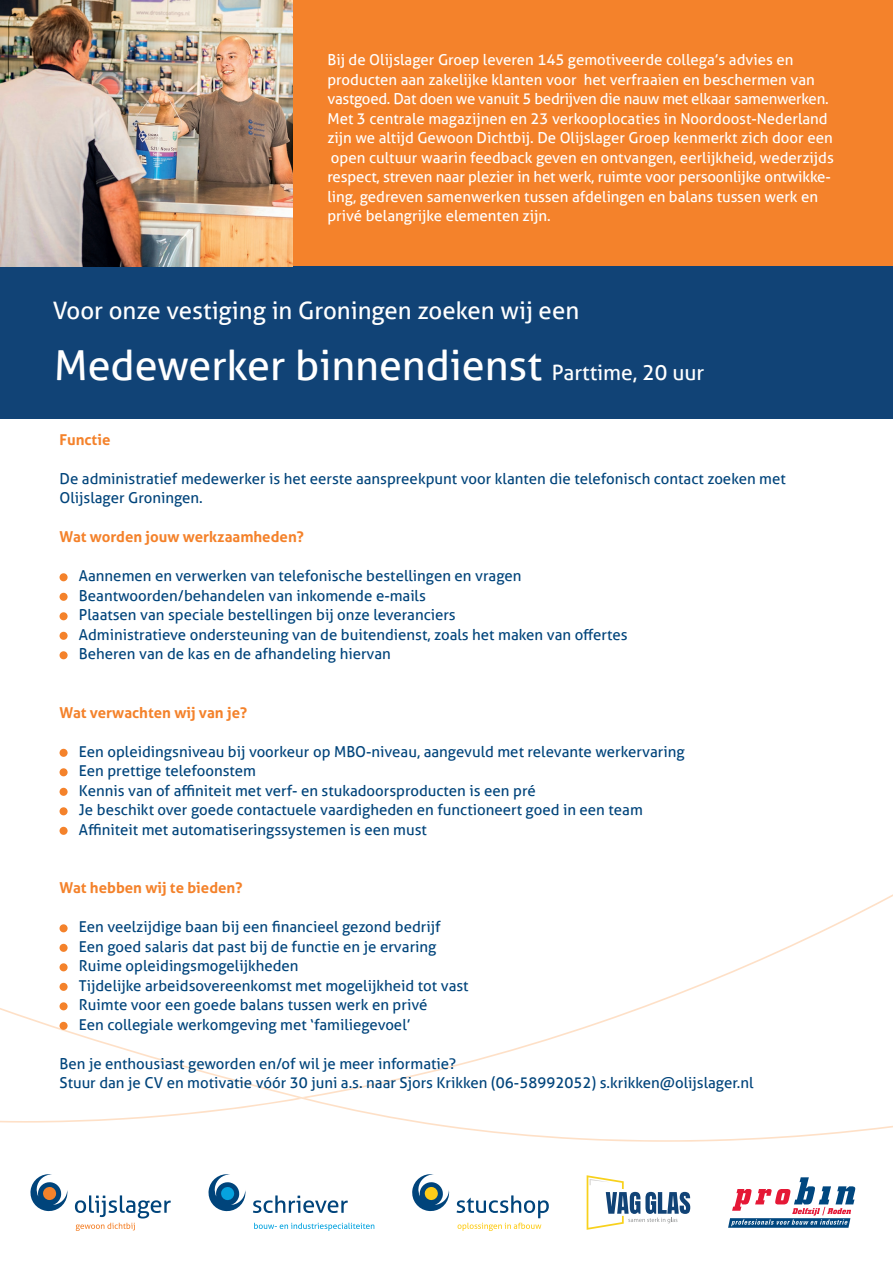
<style>
.page{position:relative;width:893px;height:1263px;background:#fff}
.page>*{position:absolute;margin:0;border:0;box-sizing:border-box;transform-origin:0 0}
.t1{font:41.25px "Aller";color:#fff}
.t2{font:24px "Aller";color:#fff}
.t3{font:15px/19.5px "Aller";color:#00447b}
.t4{font:15px/19.5px "Aller";color:#fff}
.t5{font:700 15px "Aller";color:#f4822b}
.s1{font-size:21px}
</style>
<div class="page">
<div style="left:0;top:0;width:893px;height:266px;background:#f4822b"></div>
<div style="left:0;top:266px;width:893px;height:153px;background:#114376"></div>
<svg style="left:412px;top:1174px;width:37px;height:38px"></svg>
<svg style="left:457px;top:1195px;width:92px;height:36px"></svg>
<svg style="left:587px;top:1175px;width:103px;height:55px"></svg>
<svg style="left:208px;top:1174px;width:37px;height:38px"></svg>
<svg style="left:253px;top:1195px;width:95px;height:18px"></svg>
<svg style="left:254px;top:1223px;width:120px;height:8px"></svg>
<svg style="left:30px;top:1174px;width:37px;height:38px"></svg>
<svg style="left:75px;top:1195px;width:96px;height:36px"></svg>
<svg style="left:728px;top:1177px;width:127px;height:51px"></svg>
<img style="left:0;top:0;width:293px;height:266px">
<svg style="left:0;top:1008px;width:893px;height:133px"></svg>
<svg style="left:619px;top:1141px;width:93px;height:1px"></svg>
<div style="left:60px;top:573px;width:8px;height:8px;background:#f4822b;border-radius:50%"></div>
<div style="left:60px;top:593px;width:8px;height:8px;background:#f4822b;border-radius:50%"></div>
<div style="left:60px;top:612px;width:8px;height:8px;background:#f4822b;border-radius:50%"></div>
<div style="left:60px;top:632px;width:8px;height:8px;background:#f4822b;border-radius:50%"></div>
<div style="left:60px;top:651px;width:8px;height:8px;background:#f4822b;border-radius:50%"></div>
<div style="left:60px;top:749px;width:8px;height:8px;background:#f4822b;border-radius:50%"></div>
<div style="left:60px;top:768px;width:8px;height:8px;background:#f4822b;border-radius:50%"></div>
<div style="left:60px;top:788px;width:8px;height:8px;background:#f4822b;border-radius:50%"></div>
<div style="left:60px;top:807px;width:8px;height:8px;background:#f4822b;border-radius:50%"></div>
<div style="left:60px;top:827px;width:8px;height:8px;background:#f4822b;border-radius:50%"></div>
<div style="left:60px;top:924px;width:8px;height:8px;background:#f4822b;border-radius:50%"></div>
<div style="left:60px;top:944px;width:8px;height:8px;background:#f4822b;border-radius:50%"></div>
<div style="left:60px;top:963px;width:8px;height:8px;background:#f4822b;border-radius:50%"></div>
<div style="left:60px;top:983px;width:8px;height:8px;background:#f4822b;border-radius:50%"></div>
<div style="left:60px;top:1002px;width:8px;height:8px;background:#f4822b;border-radius:50%"></div>
<div style="left:60px;top:1022px;width:8px;height:8px;background:#f4822b;border-radius:50%"></div>
<p class="t4" style="left:327px;top:50px;width:508px">Bij de Olijslager Groep leveren 145 gemotiveerde collega’s advies en producten aan zakelijke klanten voor het verfraaien en beschermen van vastgoed. Dat doen we vanuit 5 bedrijven die nauw met elkaar samenwerken.<br>Met 3 centrale magazijnen en 23 verkooplocaties in Noordoost-Nederland zijn we altijd Gewoon Dichtbij. De Olijslager Groep kenmerkt zich door een open cultuur waarin feedback geven en ontvangen, eerlijkheid, wederzijds respect, streven naar plezier in het werk, ruimte voor persoonlijke ontwikke&shy;ling, gedreven samenwerken tussen afdelingen en balans tussen werk en privé belangrijke elementen zijn.</p>
<h2 class="t2" style="left:53px;top:296px;width:528px">Voor onze vestiging in Groningen zoeken wij een</h2>
<h1 class="t1" style="left:54px;top:340px;width:652px">Medewerker binnendienst <span class="s1">Parttime, 20 uur</span></h1>
<p class="t5" style="left:60px;top:430px;width:52px">Functie</p>
<p class="t3" style="left:60px;top:469px;width:728px">De administratief medewerker is het eerste aanspreekpunt voor klanten die telefonisch contact zoeken met<br>Olijslager Groningen.</p>
<p class="t5" style="left:60px;top:528px;width:246px">Wat worden jouw werkzaamheden?</p>
<p class="t3" style="left:79px;top:566px;width:550px">Aannemen en verwerken van telefonische bestellingen en vragen Beantwoorden/behandelen van inkomende e-mails<br>Plaatsen van speciale bestellingen bij onze leveranciers<br>Administratieve ondersteuning van de buitendienst, zoals het maken van offertes Beheren van de kas en de afhandeling hiervan</p>
<p class="t5" style="left:60px;top:703px;width:189px">Wat verwachten wij van je?</p>
<p class="t3" style="left:79px;top:742px;width:607px">Een opleidingsniveau bij voorkeur op MBO-niveau, aangevuld met relevante werkervaring Een prettige telefoonstem<br>Kennis van of affiniteit met verf- en stukadoorsproducten is een pré<br>Je beschikt over goede contactuele vaardigheden en functioneert goed in een team Affiniteit met automatiseringssystemen is een must</p>
<p class="t5" style="left:60px;top:879px;width:185px">Wat hebben wij te bieden?</p>
<p class="t3" style="left:79px;top:917px;width:391px">Een veelzijdige baan bij een financieel gezond bedrijf Een goed salaris dat past bij de functie en je ervaring Ruime opleidingsmogelijkheden<br>Tijdelijke arbeidsovereenkomst met mogelijkheid tot vast Ruimte voor een goede balans tussen werk en privé<br>Een collegiale werkomgeving met ‘familiegevoel’</p>
<p class="t3" style="left:60px;top:1054px;width:696px">Ben je enthousiast geworden en/of wil je meer informatie?<br>Stuur dan je CV en motivatie vóór 30 juni a.s. naar Sjors Krikken (06-58992052) s.krikken@olijslager.nl</p>
</div>
